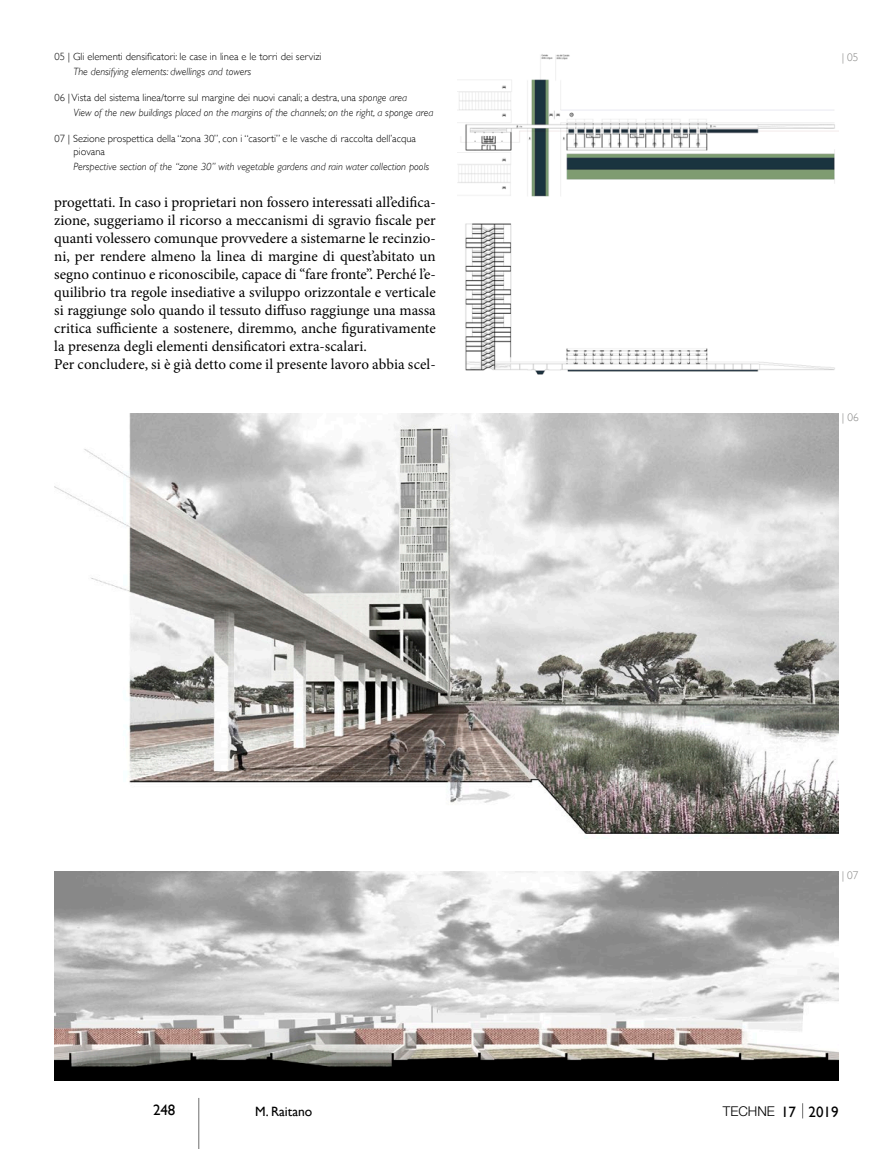
<style>
.page{position:relative;width:893px;height:1149px;background:#fff}
.page>*{position:absolute;margin:0;border:0;box-sizing:border-box;transform-origin:0 0}
.t1{font:15px/18px "Minion Pro";color:#000}
.t2{font:15px "Gill Sans";color:#000}
.t3{font:300 13.5px "Helvetica Neue LT Std";color:#000}
.t4{font:13.5px "Gill Sans";color:#000}
.t5{font:300 11.25px "Gill Sans";color:#878786}
.t6{font:italic 300 10.5px/14.9px "Gill Sans";color:#000}
.t7{font:300 10.5px/12.8px "Gill Sans";color:#000}
.s1{font-style:normal}
.s2{font-family:"Gill Sans";font-weight:400;font-size:15px}
</style>
<div class="page">
<svg style="left:802px;top:1103px;width:1px;height:15px"></svg>
<hr style="left:198px;top:1097px;width:1px;height:51px;background:#6e6e6e">
<img style="left:457px;top:54px;width:381px;height:321px">
<img style="left:54px;top:413px;width:784px;height:421px">
<img style="left:54px;top:871px;width:784px;height:209px">
<p class="t7" style="left:54px;top:50px;width:269px">05 | Gli elementi densificatori: le case in linea e le torri dei servizi</p>
<p class="t6" style="left:74px;top:64px;width:179px">The densifying elements: dwellings and towers</p>
<p class="t6" style="left:74px;top:90px;width:361px;text-indent:-19px"><span class="s1">06 | Vista del sistema linea/torre sul margine dei nuovi canali; a destra, una</span> sponge area<br>View of the new buildings placed on the margins of the channels; on the right, a sponge area</p>
<p class="t7" style="left:74px;top:131px;width:344px;text-indent:-19px">07 | Sezione prospettica della “zona 30”, con i “casorti” e le vasche di raccolta dell’acqua piovana</p>
<p class="t6" style="left:74px;top:158px;width:357px">Perspective section of the “zone 30” with vegetable gardens and rain water collection pools</p>
<p class="t1" style="left:54px;top:193px;width:383px">progettati. In caso i proprietari non fossero interessati all’edifica&shy;zione, suggeriamo il ricorso a meccanismi di sgravio fiscale per quanti volessero comunque provvedere a sistemarne le recinzio&shy;ni, per rendere almeno la linea di margine di quest’abitato un segno continuo e riconoscibile, capace di “fare fronte”. Perché l’e&shy;quilibrio tra regole insediative a sviluppo orizzontale e verticale si raggiunge solo quando il tessuto diffuso raggiunge una massa critica sufficiente a sostenere, diremmo, anche figurativamente la presenza degli elementi densificatori extra-scalari.<br>Per concludere, si è già detto come il presente lavoro abbia scel-</p>
<p class="t5" style="left:842px;top:49px;width:18px">| 05</p>
<p class="t5" style="left:842px;top:408px;width:18px">| 06</p>
<p class="t5" style="left:842px;top:866px;width:18px">| 07</p>
<p class="t2" style="left:153px;top:1100px;width:24px">248</p>
<p class="t4" style="left:255px;top:1102px;width:59px">M. Raitano</p>
<p class="t3" style="left:723px;top:1102px;width:117px">TECHNE <span class="s2">17 2019</span></p>
</div>
